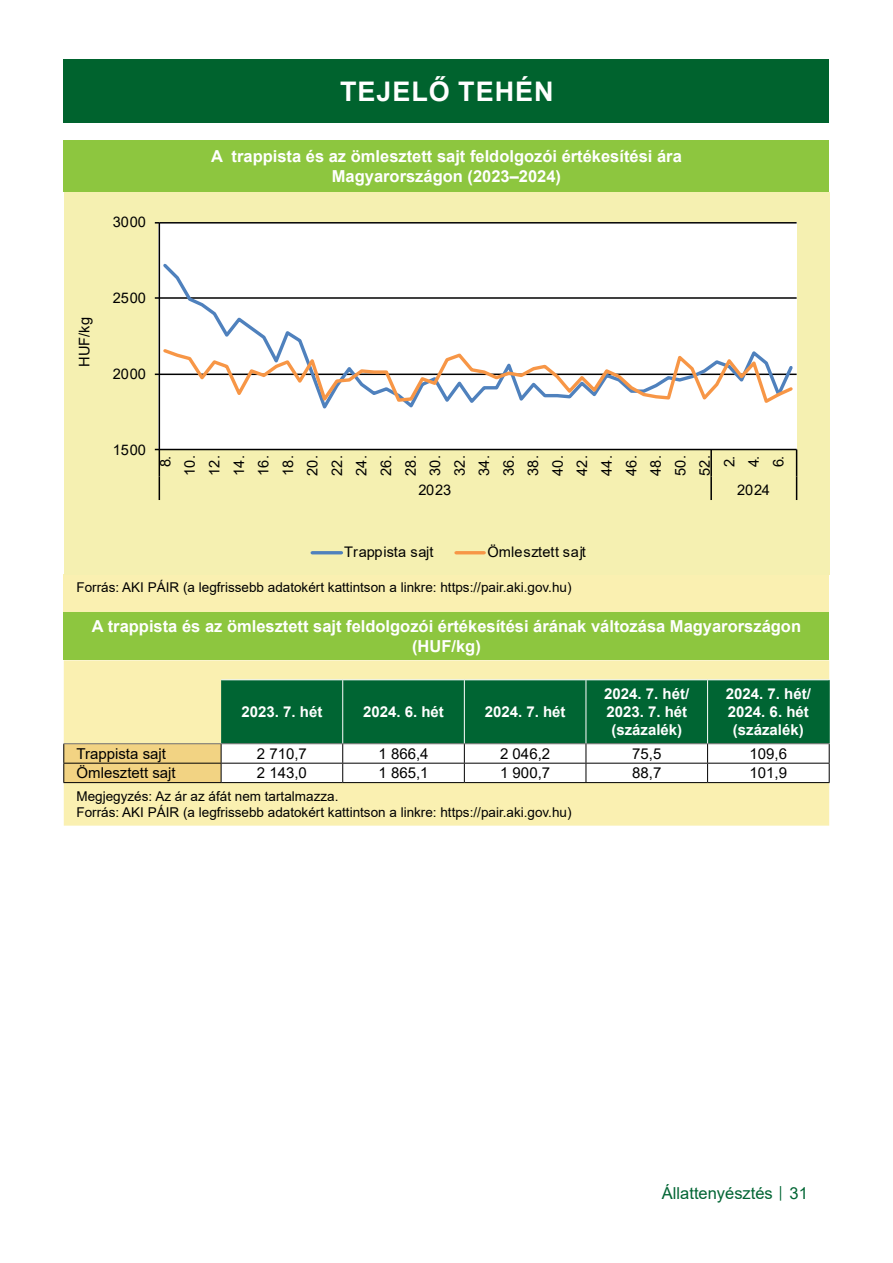
<style>
.page{position:relative;width:893px;height:1263px;background:#fff}
.page>*{position:absolute;margin:0;border:0;box-sizing:border-box;transform-origin:0 0}
.Cím_01_tartalomjegyzeken_kivul{font:700 27px "Arial";letter-spacing:.035em;color:#fff}
.Tablazat_cime{font:700 16.5px/19.8px "Arial";color:#fff;text-align:center}
.t1{font:16.5px "Arial";color:#006533}
.Tablazat_fejlece_kozep{font:700 15px/18px "Arial";color:#fff;text-align:center}
.Tablazat_kozep_ertek{font:15px "Arial";color:#000}
.Tablazat_bal_kategoria{font:15px "Arial";color:#000}
.t2{font:14.55px/24.5px "Arial";letter-spacing:-.02em;color:#000;text-align:center}
.t3{font:14.55px "Arial";letter-spacing:.02em;color:#000}
.t4{font:14.55px "Arial";letter-spacing:.01em;color:#000}
.Tablazat_forrasa{font:13.5px/16.2px "Arial";color:#000}
.s1{font-size:12px}
</style>
<div class="page">
<div style="left:64px;top:60px;width:765px;height:63px;background:#00632e"></div>
<div style="left:64px;top:611px;width:765px;height:49px;background:#8dc63f"></div>
<div style="left:64px;top:660px;width:765px;height:166px;background:#faf0b1"></div>
<hr style="left:221px;top:679px;width:122px;height:1px;background:#fff">
<hr style="left:343px;top:679px;width:121px;height:1px;background:#fff">
<hr style="left:464px;top:679px;width:122px;height:1px;background:#fff">
<hr style="left:586px;top:679px;width:122px;height:1px;background:#fff">
<hr style="left:708px;top:679px;width:122px;height:1px;background:#fff">
<svg style="left:63px;top:680px;width:767px;height:102px"></svg>
<hr style="left:63px;top:782px;width:158px;height:1px;background:#000">
<hr style="left:221px;top:782px;width:122px;height:1px;background:#000">
<hr style="left:343px;top:782px;width:121px;height:1px;background:#000">
<hr style="left:464px;top:782px;width:122px;height:1px;background:#000">
<hr style="left:586px;top:782px;width:122px;height:1px;background:#000">
<hr style="left:708px;top:782px;width:122px;height:1px;background:#000">
<div style="left:64px;top:140px;width:765px;height:51px;background:#8dc63f"></div>
<div style="left:64px;top:574px;width:765px;height:37px;background:#faf0b1"></div>
<div style="left:64px;top:192px;width:765px;height:382px;background:#f5f0b1"></div>
<div style="left:159px;top:222px;width:638px;height:228px;background:#fff"></div>
<hr style="left:159px;top:374px;width:638px;height:1px;background:#000">
<hr style="left:159px;top:297px;width:638px;height:2px;background:#000">
<hr style="left:159px;top:222px;width:638px;height:2px;background:#000">
<hr style="left:159px;top:223px;width:1px;height:226px;background:#000">
<hr style="left:159px;top:449px;width:638px;height:1px;background:#000">
<hr style="left:710px;top:449px;width:2px;height:27px;background:#000">
<svg style="left:155px;top:449px;width:5px;height:51px"></svg>
<hr style="left:710px;top:476px;width:2px;height:24px;background:#000">
<svg style="left:796px;top:449px;width:1px;height:51px"></svg>
<svg style="left:160px;top:261px;width:635px;height:154px"></svg>
<svg style="left:155px;top:346px;width:640px;height:61px"></svg>
<hr style="left:312px;top:551px;width:29px;height:3px;background:#4f81bd">
<hr style="left:456px;top:551px;width:28px;height:3px;background:#f79646">
<p class="Cím_01_tartalomjegyzeken_kivul" style="left:340px;top:73px;width:215px">TEJELŐ TEHÉN</p>
<p class="t2" style="left:113px;top:209px;width:34px">3000</p>
<p class="t2" style="left:72px;top:366px;width:51px;rotate:-90deg">HUF/kg</p>
<p class="t2" style="left:113px;top:285px;width:34px">2500</p>
<p class="t2" style="left:113px;top:361px;width:34px">2000</p>
<p class="Tablazat_cime" style="left:211px;top:146px;width:472px">A trappista és az ömlesztett sajt feldolgozói értékesítési ára<br>Magyarországon (2023–2024)</p>
<p class="t2" style="left:113px;top:437px;width:34px">1500</p>
<p class="t2" style="left:153px;top:476px;width:22px;rotate:-90deg">8.<br>10.<br>12.<br>14.<br>16.<br>18.<br>20.<br>22.<br>24.<br>26.<br>28.<br>30.<br>32.<br>34.<br>36.<br>38.<br>40.<br>42.<br>44.<br>46.<br>48.<br>50.<br>52.<br>2.<br>4.<br>6.</p>
<p class="t2" style="left:418px;top:478px;width:34px">2023</p>
<p class="t2" style="left:737px;top:478px;width:34px">2024</p>
<p class="t4" style="left:344px;top:542px;width:91px">Trappista sajt</p>
<p class="t3" style="left:488px;top:542px;width:100px">Ömlesztett sajt</p>
<p class="Tablazat_forrasa" style="left:77px;top:579px;width:496px">Forrás: AKI PÁIR (a legfrissebb adatokért kattintson a linkre: https://pair.aki.gov.hu)</p>
<p class="Tablazat_cime" style="left:92px;top:616px;width:711px">A trappista és az ömlesztett sajt feldolgozói értékesítési árának változása Magyarországon (HUF/kg)</p>
<p class="Tablazat_fejlece_kozep" style="left:241px;top:703px;width:82px">2023. 7. hét</p>
<p class="Tablazat_fejlece_kozep" style="left:363px;top:703px;width:82px">2024. 6. hét</p>
<p class="Tablazat_fejlece_kozep" style="left:485px;top:703px;width:82px">2024. 7. hét</p>
<p class="Tablazat_fejlece_kozep" style="left:604px;top:685px;width:87px">2024. 7. hét/<br>2023. 7. hét (százalék)</p>
<p class="Tablazat_fejlece_kozep" style="left:726px;top:685px;width:87px">2024. 7. hét/<br>2024. 6. hét (százalék)</p>
<p class="Tablazat_bal_kategoria" style="left:77px;top:743px;width:91px">Trappista sajt</p>
<p class="Tablazat_kozep_ertek" style="left:257px;top:743px;width:52px">2 710,7</p>
<p class="Tablazat_kozep_ertek" style="left:378px;top:743px;width:52px">1 866,4</p>
<p class="Tablazat_kozep_ertek" style="left:500px;top:743px;width:52px">2 046,2</p>
<p class="Tablazat_kozep_ertek" style="left:632px;top:743px;width:31px">75,5</p>
<p class="Tablazat_kozep_ertek" style="left:750px;top:743px;width:39px">109,6</p>
<p class="Tablazat_bal_kategoria" style="left:77px;top:763px;width:101px">Ömlesztett sajt</p>
<p class="Tablazat_kozep_ertek" style="left:257px;top:763px;width:52px">2 143,0</p>
<p class="Tablazat_kozep_ertek" style="left:378px;top:763px;width:52px">1 865,1</p>
<p class="Tablazat_kozep_ertek" style="left:500px;top:763px;width:52px">1 900,7</p>
<p class="Tablazat_kozep_ertek" style="left:632px;top:763px;width:31px">88,7</p>
<p class="Tablazat_kozep_ertek" style="left:750px;top:763px;width:39px">101,9</p>
<p class="Tablazat_forrasa" style="left:77px;top:788px;width:496px">Megjegyzés: Az ár az áfát nem tartalmazza.<br>Forrás: AKI PÁIR (a legfrissebb adatokért kattintson a linkre: https://pair.aki.gov.hu)</p>
<p class="t1" style="left:662px;top:1182px;width:147px">Állattenyésztés <span class="s1">│</span> 31</p>
</div>
